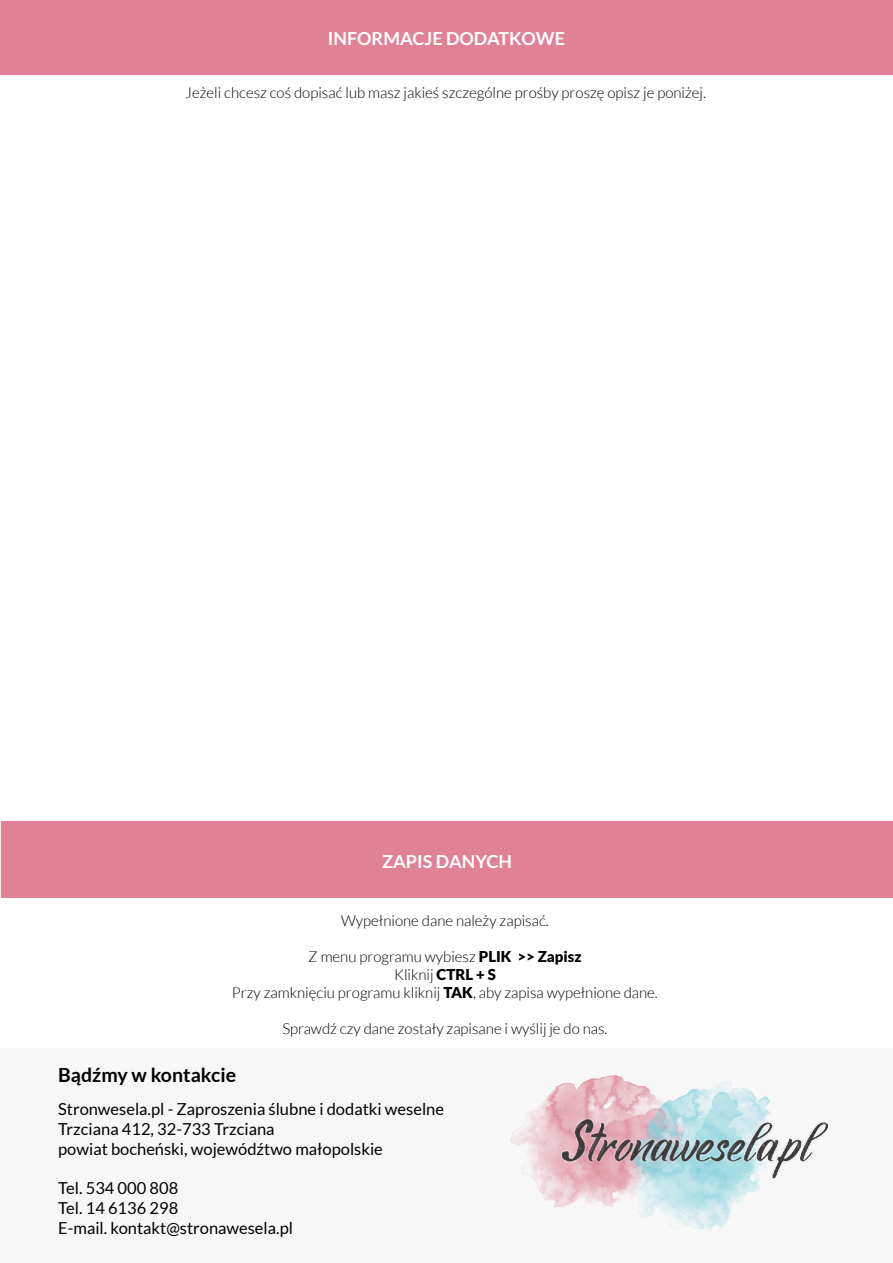
<style>
.page{position:relative;width:893px;height:1263px;background:#fff}
.page>*{position:absolute;margin:0;border:0;box-sizing:border-box;transform-origin:0 0}
.t1{font:700 19.5px "Lato";color:#000}
.t2{font:700 18px "Lato";color:#fff}
.t3{font:16.5px/19.8px "Lato";color:#000}
.t4{font:300 15px/18px "Lato";color:#000;text-align:center}
.s1{font-weight:900}
</style>
<div class="page">
<div style="left:1px;top:0;width:892px;height:74px;background:#e08195"></div>
<div style="left:1px;top:821px;width:892px;height:77px;background:#e08195"></div>
<img style="left:511px;top:1076px;width:317px;height:154px">
<p class="t2" style="left:328px;top:28px;width:239px">INFORMACJE DODATKOWE</p>
<p class="t4" style="left:185px;top:84px;width:522px">Jeżeli chcesz coś dopisać lub masz jakieś szczególne prośby proszę opisz je poniżej.</p>
<p class="t2" style="left:382px;top:851px;width:132px">ZAPIS DANYCH</p>
<p class="t4" style="left:341px;top:912px;width:209px">Wypełnione dane należy zapisać.</p>
<p class="t4" style="left:232px;top:948px;width:427px">Z menu programu wybiesz <span class="s1">PLIK &gt;&gt; Zapisz<br></span>Kliknij <span class="s1">CTRL + S<br></span>Przy zamknięciu programu kliknij <span class="s1">TAK</span>, aby zapisa wypełnione dane.</p>
<p class="t4" style="left:282px;top:1020px;width:327px">Sprawdź czy dane zostały zapisane i wyślij je do nas.</p>
<h1 class="t1" style="left:58px;top:1064px;width:179px">Bądźmy w kontakcie</h1>
<p class="t3" style="left:58px;top:1099px;width:387px">Stronwesela.pl - Zaproszenia ślubne i dodatki weselne<br>Trzciana 412, 32-733 Trzciana<br>powiat bocheński, wojewódźtwo małopolskie</p>
<p class="t3" style="left:58px;top:1178px;width:236px">Tel. 534 000 808<br>Tel. 14 6136 298<br>E-mail. kontakt@stronawesela.pl</p>
</div>
